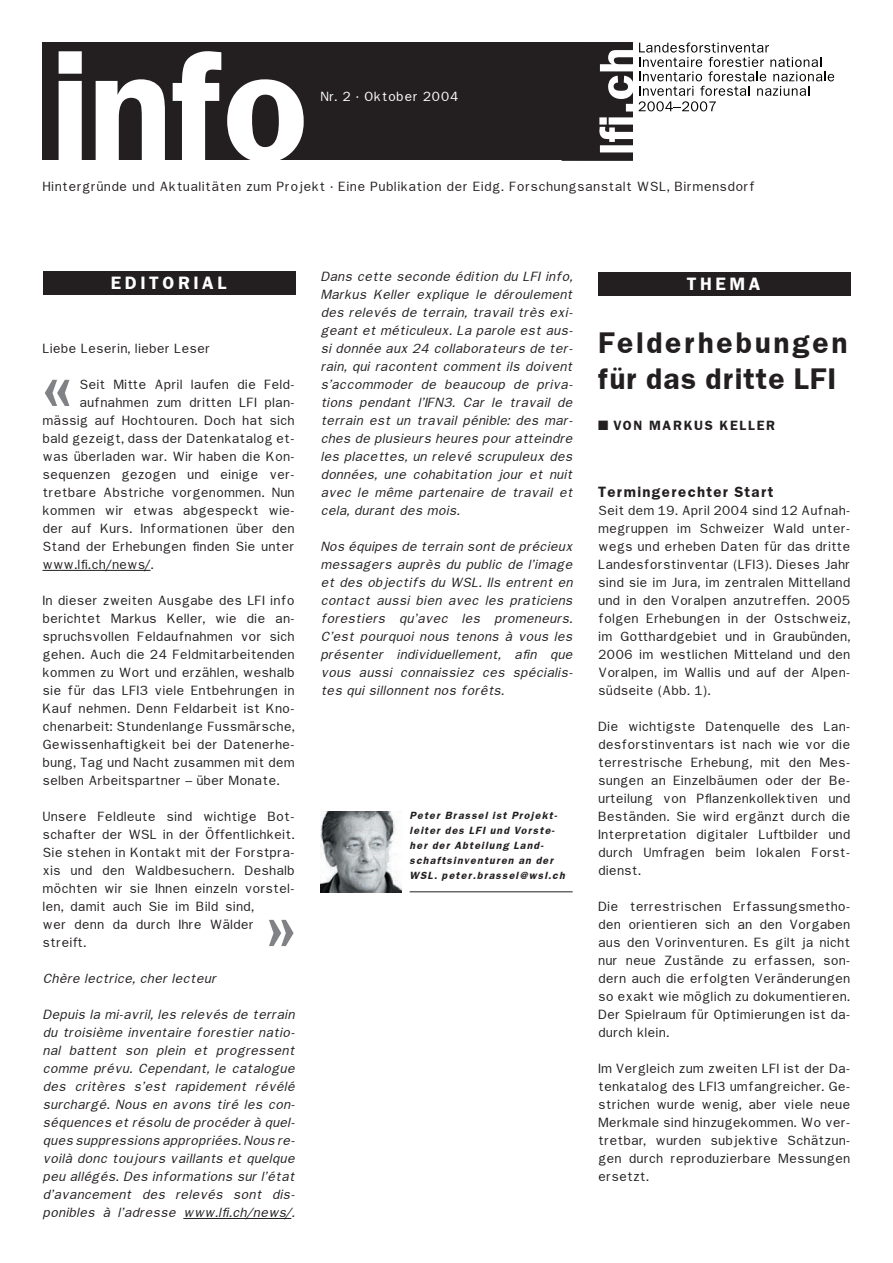
<style>
.page{position:relative;width:893px;height:1263px;background:#fff}
.page>*{position:absolute;margin:0;border:0;box-sizing:border-box;transform-origin:0 0}
.t1{font:700 157.5px "Franklin Gothic";color:#fff}
.t2{font:700 90px "Franklin Gothic";color:#808285}
.t3{font:700 30px/36px "Franklin Gothic";color:#231f20}
.t4{font:700 18px "Franklin Gothic";letter-spacing:.12em;color:#fff}
.t5{font:700 15px "Franklin Gothic";color:#231f20}
.t6{font:13.5px/18px "Franklin Gothic";color:#231f20;text-align:justify}
.t7{font:italic 13.5px/18px "Franklin Gothic";color:#231f20;text-align:justify}
.t8{font:13.5px "Franklin Gothic";letter-spacing:.02em;color:#231f20}
.t9{font:13.5px "Franklin Gothic";letter-spacing:.025em;color:#fff}
.t10{font:700 13.5px "Franklin Gothic";letter-spacing:.05em;color:#231f20}
.t11{font:italic 10.5px/15px "Franklin GFB";color:#231f20}
</style>
<div class="page">
<div style="left:43px;top:43px;width:548px;height:117px;background:#231f20"></div>
<svg style="left:591px;top:43px;width:42px;height:117px"></svg>
<svg style="left:639px;top:43px;width:195px;height:68px"></svg>
<div style="left:43px;top:271px;width:253px;height:24px;background:#231f20"></div>
<div style="left:598px;top:272px;width:252px;height:24px;background:#231f20"></div>
<hr style="left:561px;top:42px;width:72px;height:1px;background:#231f20">
<hr style="left:562px;top:160px;width:71px;height:1px;background:#231f20">
<hr style="left:43px;top:570px;width:108px;height:1px;background:#231f20">
<hr style="left:183px;top:1218px;width:108px;height:1px;background:#231f20">
<hr style="left:410px;top:891px;width:163px;height:1px;background:#231f20">
<img style="left:320px;top:812px;width:81px;height:81px">
<h1 class="t1" style="left:50px;top:14px;width:276px">info</h1>
<p class="t9" style="left:320px;top:89px;width:140px">Nr. 2 · Oktober 2004</p>
<p class="t8" style="left:43px;top:179px;width:714px">Hintergründe und Aktualitäten zum Projekt · Eine Publikation der Eidg. Forschungsanstalt WSL, Birmensdorf</p>
<p class="t7" style="left:320px;top:267px;width:257px">Dans cette seconde édition du LFI info, Markus Keller explique le déroulement des relevés de terrain, travail très exi&shy;geant et méticuleux. La parole est aus&shy;sidonnée aux 24 collaborateurs de ter&shy;rain, qui racontent comment ils doivent s’accommoder de beaucoup de priva&shy;tions pendant l’IFN3. Car le travail de terrain est un travail pénible: des mar&shy;ches de plusieurs heures pouratteindre les placettes, un relevé scrupuleux des données, une cohabitation jour et nuit avec le même partenaire de travail et cela, durant des mois.</p>
<p class="t7" style="left:320px;top:537px;width:257px">Nos équipes de terrain sontde précieux messagers auprès du public de l’image et des objectifs du WSL. Ils entrent en contact aussi bien avec les praticiens forestiers qu’avec les promeneurs.<br>C’est pourquoi nous tenons à vous les présenter individuellement, afin que vous aussi connaissiez ces spécialis&shy;tes qui sillonnent nos forêts.</p>
<h3 class="t4" style="left:111px;top:272px;width:119px">EDITORIAL</h3>
<h3 class="t4" style="left:687px;top:273px;width:76px">THEMA</h3>
<h3 class="t3" style="left:598px;top:324px;width:254px">Felderhebungen für das dritte LFI</h3>
<p class="t10" style="left:613px;top:417px;width:164px">VON MARKUS KELLER</p>
<p class="t6" style="left:43px;top:339px;width:169px">Liebe Leserin, lieber Leser</p>
<p class="t6" style="left:79px;top:375px;width:217px">Seit Mitte April laufen die Feld-</p>
<p class="t6" style="left:79px;top:393px;width:217px">aufnahmen zum dritten LFI plan-</p>
<p class="t6" style="left:43px;top:411px;width:254px">mässig auf Hochtouren. Doch hat sich</p>
<p class="t6" style="left:43px;top:429px;width:254px">bald gezeigt, dass der Datenkatalog et-</p>
<p class="t6" style="left:43px;top:447px;width:254px">was überladen war. Wir haben die Kon-</p>
<p class="t6" style="left:43px;top:465px;width:254px">sequenzen gezogen und einige ver-</p>
<p class="t6" style="left:43px;top:483px;width:254px">tretbare Abstriche vorgenommen. Nun</p>
<p class="t6" style="left:43px;top:501px;width:254px">kommen wir etwas abgespeckt wie-</p>
<p class="t6" style="left:43px;top:519px;width:254px">der auf Kurs. Informationen über den</p>
<p class="t6" style="left:43px;top:537px;width:254px">Stand der Erhebungen finden Sie unter</p>
<p class="t6" style="left:43px;top:555px;width:113px">www.lfi.ch/news/.</p>
<p class="t6" style="left:43px;top:591px;width:254px">In dieser zweiten Ausgabe des LFI info berichtet Markus Keller, wie die an&shy;spruchsvollen Feldaufnahmen vor sich gehen. Auch die 24 Feldmitarbeitenden kommen zu Wort und erzählen, weshalb sie für das LFI3 viele Entbehrungen in Kauf nehmen. Denn Feldarbeit ist Kno&shy;chenarbeit: Stundenlange Fussmärsche, Gewissenhaftigkeit bei der Datenerhe&shy;bung, Tag und Nacht zusammen mit dem selben Arbeitspartner – über Monate.</p>
<p class="t6" style="left:43px;top:807px;width:254px;text-align:left">Unsere Feldleute sind wichtige Bot&shy;schafter der WSL in der Öffentlichkeit.<br>Sie stehen in Kontakt mit der Forstpra&shy;xis und den Waldbesuchern. Deshalb möchten wir sie Ihnen einzeln vorstel&shy;len, damit auch Sie im Bild sind,<br>wer denn da durch Ihre Wälder streift.</p>
<p class="t7" style="left:43px;top:969px;width:179px">Chère lectrice, cher lecteur</p>
<p class="t7" style="left:43px;top:1005px;width:257px">Depuis la mi-avril, les relevés de terrain du troisième inventaire forestier natio&shy;nal battent son plein et progressent comme prévu. Cependant, le catalogue des critères s’est rapidement révélé surchargé. Nous en avons tiré les con&shy;séquences etrésolu de procéderà quel&shy;ques suppressions appropriées.Nous re&shy;voilà donc toujours vaillants et quelque peu allégés. Des informations sur l’état d’avancement des relevés sont dis&shy;ponibles à l’adresse www.lfi.ch/news/.</p>
<h2 class="t2" style="left:39px;top:335px;width:44px">«</h2>
<p class="t5" style="left:598px;top:483px;width:178px">Termingerechter Start</p>
<p class="t6" style="left:598px;top:501px;width:254px">Seit dem 19. April 2004 sind 12 Aufnah&shy;megruppen im Schweizer Wald unter&shy;wegs und erheben Daten für das dritte Landesforstinventar (LFI3). Dieses Jahr sind sie im Jura, im zentralen Mittelland und in den Voralpen anzutreffen. 2005 folgen Erhebungen in der Ostschweiz, im Gotthardgebiet und in Graubünden, 2006 im westlichen Mitteland und den Voralpen, im Wallis und auf der Alpen&shy;südseite (Abb. 1).</p>
<p class="t6" style="left:598px;top:717px;width:254px">Die wichtigste Datenquelle des Lan&shy;desforstinventars ist nach wie vor die terrestrische Erhebung, mit den Mes&shy;sungen an Einzelbäumen oder der Be&shy;urteilung von Pflanzenkollektiven und Beständen. Sie wird ergänzt durch die Interpretation digitaler Luftbilder und durch Umfragen beim lokalen Forst&shy;dienst.</p>
<p class="t6" style="left:598px;top:897px;width:254px">Die terrestrischen Erfassungsmetho&shy;den orientieren sich an den Vorgaben aus den Vorinventuren. Es gilt ja nicht nur neue Zustände zu erfassen, son&shy;dern auch die erfolgten Veränderungen so exakt wie möglich zu dokumentieren.<br>Der Spielraum für Optimierungen ist da&shy;durch klein.</p>
<p class="t6" style="left:598px;top:1059px;width:254px">Im Vergleich zum zweiten LFI ist der Da&shy;tenkatalog des LFI3 umfangreicher. Ge&shy;strichen wurde wenig, aber viele neue Merkmale sind hinzugekommen. Wo ver&shy;tretbar, wurden subjektive Schätzun&shy;gen durch reproduzierbare Messungen ersetzt.</p>
<p class="t11" style="left:410px;top:808px;width:160px">Peter Brassel ist Projekt&shy;leiter des LFI und Vorste&shy;her der Abteilung Land&shy;schaftsinventuren an der<br>WSL. peter.brassel@wsl.ch</p>
<h2 class="t2" style="left:263px;top:875px;width:44px">»</h2>
</div>
